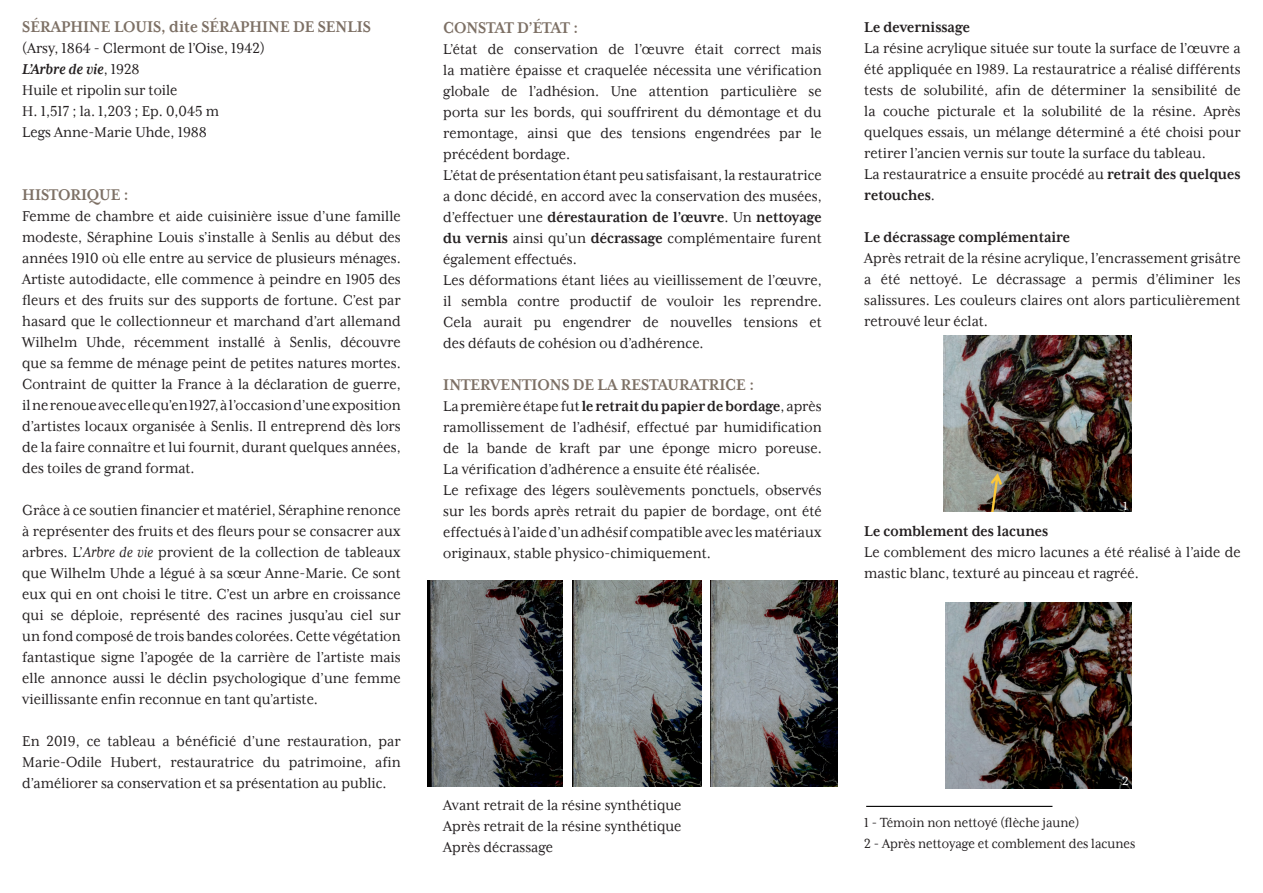
<style>
.page{position:relative;width:1263px;height:893px;background:#fff}
.page>*{position:absolute;margin:0;border:0;box-sizing:border-box;transform-origin:0 0}
.t1{font:18px "Mrs Eaves XL Ser B";color:#7d7065;scale:.92 1}
.t2{font:18px "Mrs Eaves XL Ser B";letter-spacing:-.04em;color:#7d7065;scale:.92 1}
.t3{font:16.5px/21px "Mrs Eaves XL Ser R";color:#231f20;scale:.92 1}
.t4{font:16.5px "Mrs Eaves XL Ser B";color:#231f20;scale:.92 1}
.t5{font:16.5px "Mrs Eaves XL Ser BI";color:#231f20;scale:.92 1}
.t6{font:15px/21px "Mrs Eaves XL Ser R";color:#231f20;scale:.91 1}
.t7{font:13.5px "Mrs Eaves XL Ser R";color:#fff}
.s1{font-family:"Mrs Eaves XL Ser R"}
.s2{font-family:"Mrs Eaves XL Ser RI"}
.s3{font-family:"Mrs Eaves XL Ser B"}
</style>
<div class="page">
<hr style="left:866px;top:806px;width:186px;height:1px;background:#000">
<img style="left:943px;top:336px;width:188px;height:176px">
<img style="left:945px;top:602px;width:186px;height:186px">
<img style="left:428px;top:580px;width:135px;height:206px">
<img style="left:572px;top:580px;width:129px;height:206px">
<img style="left:711px;top:580px;width:126px;height:206px">
<p class="t1" style="left:22px;top:16px;width:216px">Séraphine LOUIS, dite SÉRAPHINE</p>
<p class="t1" style="left:293px;top:16px;width:86px">DE SENLIS</p>
<p class="t3" style="left:22px;top:37px;width:265px">(Arsy, 1864 - Clermont de l’Oise, 1942)</p>
<p class="t5" style="left:22px;top:60px;width:129px">L’Arbre de vie<span class="s1">, 1928</span></p>
<p class="t3" style="left:22px;top:79px;width:215px">Huile et ripolin sur toile<br>H. 1,517 ; la. 1,203 ; Ep. 0,045 m<br>Legs Anne-Marie Uhde, 1988</p>
<p class="t1" style="left:22px;top:184px;width:117px">historique :</p>
<p class="t3" style="left:22px;top:205px;width:413px;text-align:justify">Femme de chambre et aide cuisinière issue d’une famille modeste, Séraphine Louis s’installe à Senlis au début des années 1910 où elle entre au service de plusieurs ménages.<br>Artiste autodidacte, elle commence à peindre en 1905 des fleurs et des fruits sur des supports de fortune. C’est par hasard que le collectionneur et marchand d’art allemand Wilhelm Uhde, récemment installé à Senlis, découvre que sa femme de ménage peint de petites natures mortes.<br>Contraint de quitter la France à la déclaration de guerre, ilne renoue avec elle qu’en 1927, à l’occasion d’une exposition d’artistes locaux organisée à Senlis. Il entreprend dès lors de la faire connaître et lui fournit, durant quelques années, des toiles de grand format.</p>
<p class="t3" style="left:22px;top:499px;width:413px;text-align:justify">Grâce à ce soutien financier et matériel, Séraphine renonce à représenter des fruits et des fleurs pour se consacrer aux arbres. L’<span class="s2">Arbre de vie</span> provient de la collection de tableaux que Wilhelm Uhde a légué à sa sœur Anne-Marie. Ce sont eux qui en ont choisi le titre. C’est un arbre en croissance qui se déploie, représenté des racines jusqu’au ciel sur un fond composé de trois bandes colorées. Cette végétation fantastique signe l’apogée de la carrière de l’artiste mais elle annonce aussi le déclin psychologique d’une femme vieillissante enfin reconnue en tant qu’artiste.</p>
<p class="t3" style="left:22px;top:730px;width:413px;text-align:justify">En 2019, ce tableau a bénéficié d’une restauration, par Marie-Odile Hubert, restauratrice du patrimoine, afin d’améliorer sa conservation et sa présentation au public.</p>
<p class="t2" style="left:443px;top:17px;width:148px">Co nstat d’État :</p>
<p class="t3" style="left:443px;top:38px;width:413px">L’état de conservation de l’œuvre était correct mais la matière épaisse et craquelée nécessita une vérification globale de l’adhésion. Une attention particulière se porta sur les bords, qui souffrirent du démontage et du remontage, ainsi que des tensions engendrées par le précédent bordage.<br>L’état de présentation étant peu satisfaisant, la restauratrice a donc décidé, en accord avec la conservation des musées,</p>
<p class="t4" style="left:443px;top:208px;width:413px"><span class="s1">d’effectuer une</span> dérestauration de l’œuvre<span class="s1">. Un</span> nettoyage</p>
<p class="t3" style="left:443px;top:228px;width:413px"><span class="s3">du vernis</span> ainsi qu’un <span class="s3">décrassage</span> complémentaire furent également effectués.<br>Les déformations étant liées au vieillissement de l’œuvre, il sembla contre productif de vouloir les reprendre.<br>Cela aurait pu engendrer de nouvelles tensions et des défauts de cohésion ou d’adhérence.</p>
<p class="t1" style="left:443px;top:374px;width:339px">Interventio ns de la restauratric e :</p>
<p class="t4" style="left:443px;top:397px;width:413px"><span class="s1">La première étape fut</span> le retrait du papier de bordage<span class="s1">, après</span></p>
<p class="t3" style="left:443px;top:417px;width:413px">ramollissement de l’adhésif, effectué par humidification de la bande de kraft par une éponge micro poreuse.<br>La vérification d’adhérence a ensuite été réalisée.<br>Le refixage des légers soulèvements ponctuels, observés sur les bords après retrait du papier de bordage, ont été effectués à l’aide d’un adhésif compatible avec lesmatériaux originaux, stable physico-chimiquement.</p>
<p class="t4" style="left:864px;top:18px;width:116px">Le devernissage</p>
<p class="t3" style="left:864px;top:37px;width:411px">La résine acrylique située sur toute la surface de l’œuvre a été appliquée en 1989. La restauratrice a réalisé différents tests de solubilité, afin de déterminer la sensibilité de la couche picturale et la solubilité de la résine. Après quelques essais, un mélange déterminé a été choisi pour retirer l’ancien vernis sur toute la surface du tableau.<br>La restauratrice a ensuite procédé au <span class="s3">retrait des quelques</span></p>
<p class="t4" style="left:864px;top:186px;width:78px">retouches<span class="s1">.</span></p>
<p class="t4" style="left:864px;top:228px;width:225px">Le décrassage complémentaire</p>
<p class="t3" style="left:864px;top:248px;width:411px;text-align:justify">Après retrait de la résine acrylique, l’encrassement grisâtre a été nettoyé. Le décrassage a permis d’éliminer les salissures. Les couleurs claires ont alors particulièrement retrouvé leur éclat.</p>
<p class="t7" style="left:1123px;top:499px;width:6px">1</p>
<p class="t4" style="left:864px;top:522px;width:202px">Le comblement des lacunes</p>
<p class="t3" style="left:864px;top:542px;width:411px">Le comblement des micro lacunes a été réalisé à l’aide de mastic blanc, texturé au pinceau et ragréé.</p>
<p class="t3" style="left:443px;top:795px;width:260px;text-align:justify">Avant retrait de la résine synthétique Après retrait de la résine synthétique Après décrassage</p>
<p class="t7" style="left:1122px;top:774px;width:8px">2</p>
<p class="t6" style="left:864px;top:812px;width:299px">1 - Témoin non nettoyé (flèche jaune)<br>2 - Après nettoyage et comblement des lacunes</p>
</div>
